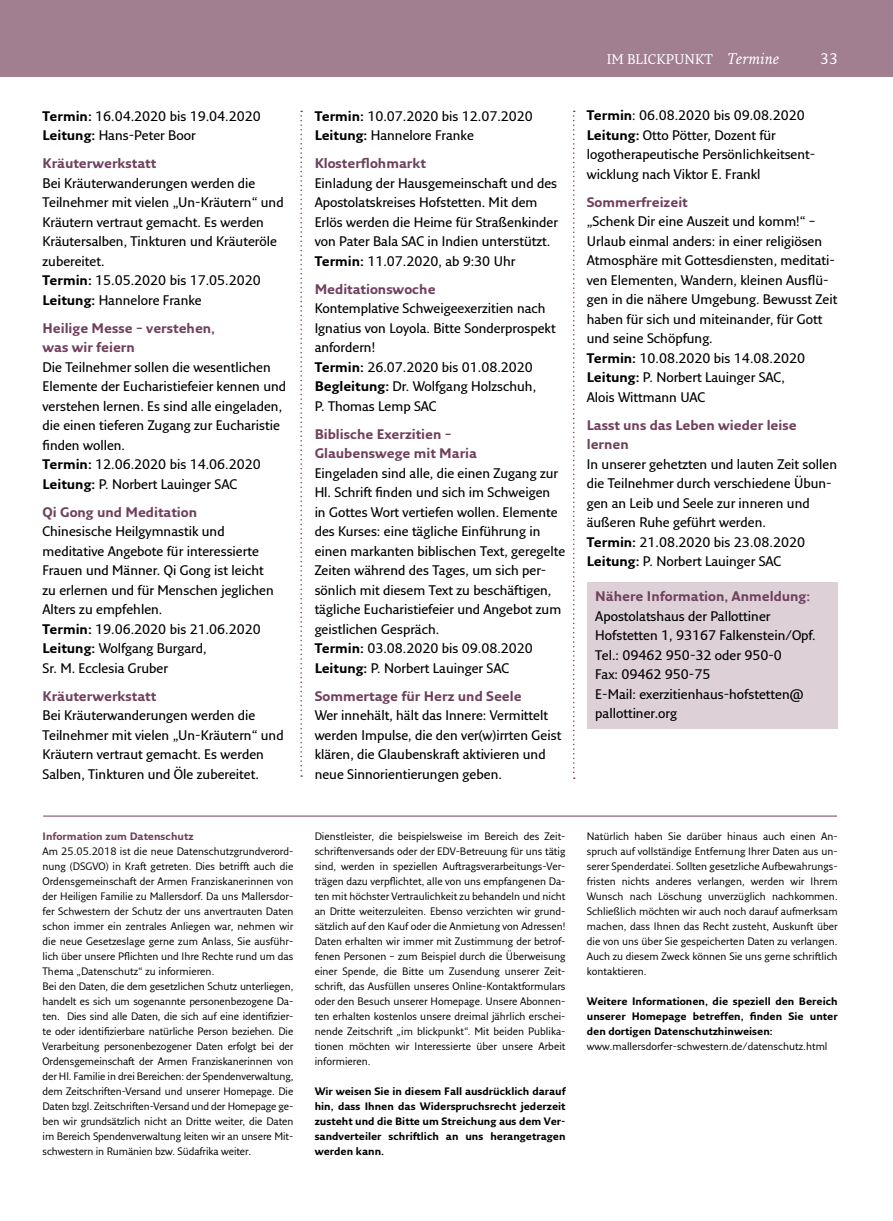
<style>
.page{position:relative;width:893px;height:1221px;background:#fff}
.page>*{position:absolute;margin:0;border:0;box-sizing:border-box;transform-origin:0 0}
.t1{font:15px "Fresco Std";color:#fff}
.t2{font:600 13.5px/19.5px "Fresco Sans Std";color:#000}
.t3{font:700 13.5px/19.5px "Fresco Sans Std";color:#70415e}
.t4{font:13.5px "Fresco Std";color:#fff}
.t5{font:10.5px/15px "Fresco Sans Std";letter-spacing:-.01em;color:#000;text-align:justify}
.t6{font:700 10.5px/15px "Fresco Sans Std";color:#000;text-align:justify}
.t7{font:700 10.5px "Fresco Sans Std";color:#70415e}
.s1{font-weight:700}
.s2{font-style:italic;font-size:15px}
</style>
<div class="page">
<div style="left:0;top:0;width:893px;height:77px;background:#a17e90"></div>
<div style="left:587px;top:582px;width:251px;height:146px;background:#ddd0d7"></div>
<svg style="left:573px;top:111px;width:2px;height:668px"></svg>
<svg style="left:300px;top:111px;width:2px;height:665px"></svg>
<hr style="left:43px;top:815px;width:794px;height:1px;background:#70415e">
<p class="t2" style="left:43px;top:106px;width:220px"><span class="s1">Termin:</span> 16.04.2020 bis 19.04.2020<br><span class="s1">Leitung:</span> Hans-Peter Boor</p>
<p class="t3" style="left:43px;top:153px;width:115px">Kräuterwerkstatt</p>
<p class="t2" style="left:43px;top:173px;width:243px">Bei Kräuterwanderungen werden die Teilnehmer mit vielen „Un-Kräutern“ und Kräutern vertraut gemacht. Es werden Kräutersalben, Tinkturen und Kräuteröle zubereitet.<br><span class="s1">Termin:</span> 15.05.2020 bis 17.05.2020<br><span class="s1">Leitung:</span> Hannelore Franke</p>
<p class="t3" style="left:43px;top:318px;width:174px">Heilige Messe – verstehen, was wir feiern</p>
<p class="t2" style="left:43px;top:357px;width:245px">Die Teilnehmer sollen die wesentlichen Elemente der Eucharistiefeier kennen und verstehen lernen. Es sind alle eingeladen, die einen tieferen Zugang zur Eucharistie finden wollen.<br><span class="s1">Termin:</span> 12.06.2020 bis 14.06.2020<br><span class="s1">Leitung:</span> P. Norbert Lauinger SAC</p>
<p class="t3" style="left:43px;top:502px;width:156px">Qi Gong und Meditation</p>
<p class="t2" style="left:43px;top:521px;width:233px">Chinesische Heilgymnastik und meditative Angebote für interessierte<br>Frauen und Männer. Qi Gong ist leicht zu erlernen und für Menschen jeglichen<br>Alters zu empfehlen.<br><span class="s1">Termin:</span> 19.06.2020 bis 21.06.2020<br><span class="s1">Leitung:</span> Wolfgang Burgard,<br>Sr. M. Ecclesia Gruber</p>
<p class="t3" style="left:43px;top:686px;width:115px">Kräuterwerkstatt</p>
<p class="t2" style="left:43px;top:705px;width:243px">Bei Kräuterwanderungen werden die Teilnehmer mit vielen „Un-Kräutern“ und Kräutern vertraut gemacht. Es werden Salben, Tinkturen und Öle zubereitet.</p>
<p class="t7" style="left:43px;top:829px;width:153px">Information zum Datenschutz</p>
<p class="t5" style="left:43px;top:843px;width:252px;text-align:left">Am 25.05.2018 ist die neue Datenschutzgrundverord&shy;nung (DSGVO) in Kraft getreten. Dies betrifft auch die Ordensgemeinschaft der Armen Franziskanerinnen von der Heiligen Familie zu Mallersdorf. Da uns Mallersdor&shy;fer Schwestern der Schutz der uns anvertrauten Daten schon immer ein zentrales Anliegen war, nehmen wir die neue Gesetzeslage gerne zum Anlass, Sie ausführ&shy;lich über unsere Pflichten und Ihre Rechte rund um das Thema „Datenschutz“ zu informieren.<br>Bei den Daten, die dem gesetzlichen Schutz unterliegen, handelt es sich um sogenannte personenbezogene Da&shy;ten. Dies sind alle Daten, die sich auf eine identifizier&shy;te oder identifizierbare natürliche Person beziehen. Die Verarbeitung personenbezogener Daten erfolgt bei der Ordensgemeinschaft der Armen Franziskanerinnen von der Hl. Familie in drei Bereichen: der Spendenverwaltung, dem Zeitschriften-Versand und unserer Homepage. Die Daten bzgl. Zeitschriften-Versand und der Homepage ge&shy;ben wir grundsätzlich nicht an Dritte weiter, die Daten im Bereich Spendenverwaltung leiten wir an unsere Mit&shy;schwestern in Rumänien bzw. Südafrika weiter.</p>
<p class="t2" style="left:315px;top:106px;width:220px"><span class="s1">Termin:</span> 10.07.2020 bis 12.07.2020<br><span class="s1">Leitung:</span> Hannelore Franke</p>
<p class="t3" style="left:315px;top:153px;width:113px">Klosterflohmarkt</p>
<p class="t2" style="left:315px;top:173px;width:245px">Einladung der Hausgemeinschaft und des Apostolatskreises Hofstetten. Mit dem Erlös werden die Heime für Straßenkinder von Pater Bala SAC in Indien unterstützt.<br><span class="s1">Termin:</span> 11.07.2020, ab 9:30 Uhr</p>
<p class="t3" style="left:315px;top:279px;width:122px">Meditationswoche</p>
<p class="t2" style="left:315px;top:298px;width:243px">Kontemplative Schweigeexerzitien nach<br>Ignatius von Loyola. Bitte Sonderprospekt anfordern!<br><span class="s1">Termin:</span> 26.07.2020 bis 01.08.2020<br><span class="s1">Begleitung:</span> Dr. Wolfgang Holzschuh,<br>P. Thomas Lemp SAC</p>
<p class="t3" style="left:315px;top:423px;width:164px">Biblische Exerzitien –<br>Glaubenswege mit Maria</p>
<p class="t2" style="left:315px;top:463px;width:252px">Eingeladen sind alle, die einen Zugang zur Hl. Schrift finden und sich im Schweigen<br>in Gottes Wort vertiefen wollen. Elemente des Kurses: eine tägliche Einführung in einen markanten biblischen Text, geregelte Zeiten während des Tages, um sich per&shy;sönlich mit diesem Text zu beschäftigen, tägliche Eucharistiefeier und Angebot zum geistlichen Gespräch.<br><span class="s1">Termin:</span> 03.08.2020 bis 09.08.2020<br><span class="s1">Leitung:</span> P. Norbert Lauinger SAC</p>
<p class="t3" style="left:315px;top:685px;width:208px">Sommertage für Herz und Seele</p>
<p class="t2" style="left:315px;top:705px;width:248px">Wer innehält, hält das Innere: Vermittelt werden Impulse, die den ver(w)irrten Geist klären, die Glaubenskraft aktivieren und neue Sinnorientierungen geben.</p>
<p class="t5" style="left:315px;top:828px;width:252px">Dienstleister, die beispielsweise im Bereich des Zeit&shy;schriftenversands oder der EDV-Betreuung für uns tätig sind, werden in speziellen Auftragsverarbeitungs-Ver&shy;trägen dazu verpflichtet, alle von uns empfangenen Da&shy;ten mit höchster Vertraulichkeit zu behandeln und nicht an Dritte weiterzuleiten. Ebenso verzichten wir grund&shy;sätzlich auf den Kauf oder die Anmietung von Adressen!<br>Daten erhalten wir immer mit Zustimmung der betrof&shy;fenen Personen – zum Beispiel durch die Überweisung einer Spende, die Bitte um Zusendung unserer Zeit&shy;schrift, das Ausfüllen unseres Online-Kontaktformulars oder den Besuch unserer Homepage. Unsere Abonnen&shy;ten erhalten kostenlos unsere dreimal jährlich erschei&shy;nende Zeitschrift „im blickpunkt“. Mit beiden Publika&shy;tionen möchten wir Interessierte über unsere Arbeit informieren.</p>
<p class="t6" style="left:315px;top:1083px;width:252px">Wir weisen Sie in diesem Fall ausdrücklich darauf hin, dass Ihnen das Widerspruchsrecht jederzeit zusteht und die Bitte um Streichung aus dem Ver&shy;sandverteiler schriftlich an uns herangetragen werden kann.</p>
<p class="t4" style="left:607px;top:50px;width:174px">IM BLICKPUNKT <span class="s2">Termine</span></p>
<p class="t1" style="left:820px;top:49px;width:19px">33</p>
<p class="t2" style="left:587px;top:105px;width:230px"><span class="s1">Termin</span>: 06.08.2020 bis 09.08.2020<br><span class="s1">Leitung:</span> Otto Pötter, Dozent für logotherapeutische Persönlichkeitsent&shy;wicklung nach Viktor E. Frankl</p>
<p class="t3" style="left:587px;top:192px;width:102px">Sommerfreizeit</p>
<p class="t2" style="left:587px;top:211px;width:252px">„Schenk Dir eine Auszeit und komm!“ – Urlaub einmal anders: in einer religiösen Atmosphäre mit Gottesdiensten, meditati&shy;ven Elementen, Wandern, kleinen Ausflü&shy;gen in die nähere Umgebung. Bewusst Zeit haben für sich und miteinander, für Gott und seine Schöpfung.<br><span class="s1">Termin:</span> 10.08.2020 bis 14.08.2020<br><span class="s1">Leitung:</span> P. Norbert Lauinger SAC,<br>Alois Wittmann UAC</p>
<p class="t3" style="left:587px;top:415px;width:211px">Lasst uns das Leben wieder leise lernen</p>
<p class="t2" style="left:587px;top:454px;width:252px">In unserer gehetzten und lauten Zeit sollen die Teilnehmer durch verschiedene Übun&shy;gen an Leib und Seele zur inneren und äußeren Ruhe geführt werden.<br><span class="s1">Termin:</span> 21.08.2020 bis 23.08.2020<br><span class="s1">Leitung:</span> P. Norbert Lauinger SAC</p>
<p class="t3" style="left:595px;top:586px;width:216px">Nähere Information, Anmeldung:</p>
<p class="t2" style="left:595px;top:605px;width:222px">Apostolatshaus der Pallottiner<br>Hofstetten 1, 93167 Falkenstein/Opf.<br>Tel.: 09462 950-32 oder 950-0<br>Fax: 09462 950-75<br>E-Mail: exerzitienhaus-hofstetten@ pallottiner.org</p>
<p class="t5" style="left:587px;top:828px;width:252px">Natürlich haben Sie darüber hinaus auch einen An&shy;spruch auf vollständige Entfernung Ihrer Daten aus un&shy;serer Spenderdatei. Sollten gesetzliche Aufbewahrungs&shy;fristen nichts anderes verlangen, werden wir Ihrem Wunsch nach Löschung unverzüglich nachkommen.<br>Schließlich möchten wir auch noch darauf aufmerksam machen, dass Ihnen das Recht zusteht, Auskunft über die von uns über Sie gespeicherten Daten zu verlangen.<br>Auch zu diesem Zweck können Sie uns gerne schriftlich kontaktieren.</p>
<p class="t6" style="left:587px;top:993px;width:252px">Weitere Informationen, die speziell den Bereich unserer Homepage betreffen, finden Sie unter den dortigen Datenschutzhinweisen:</p>
<p class="t5" style="left:587px;top:1038px;width:242px">www.mallersdorfer-schwestern.de/datenschutz.html</p>
</div>
